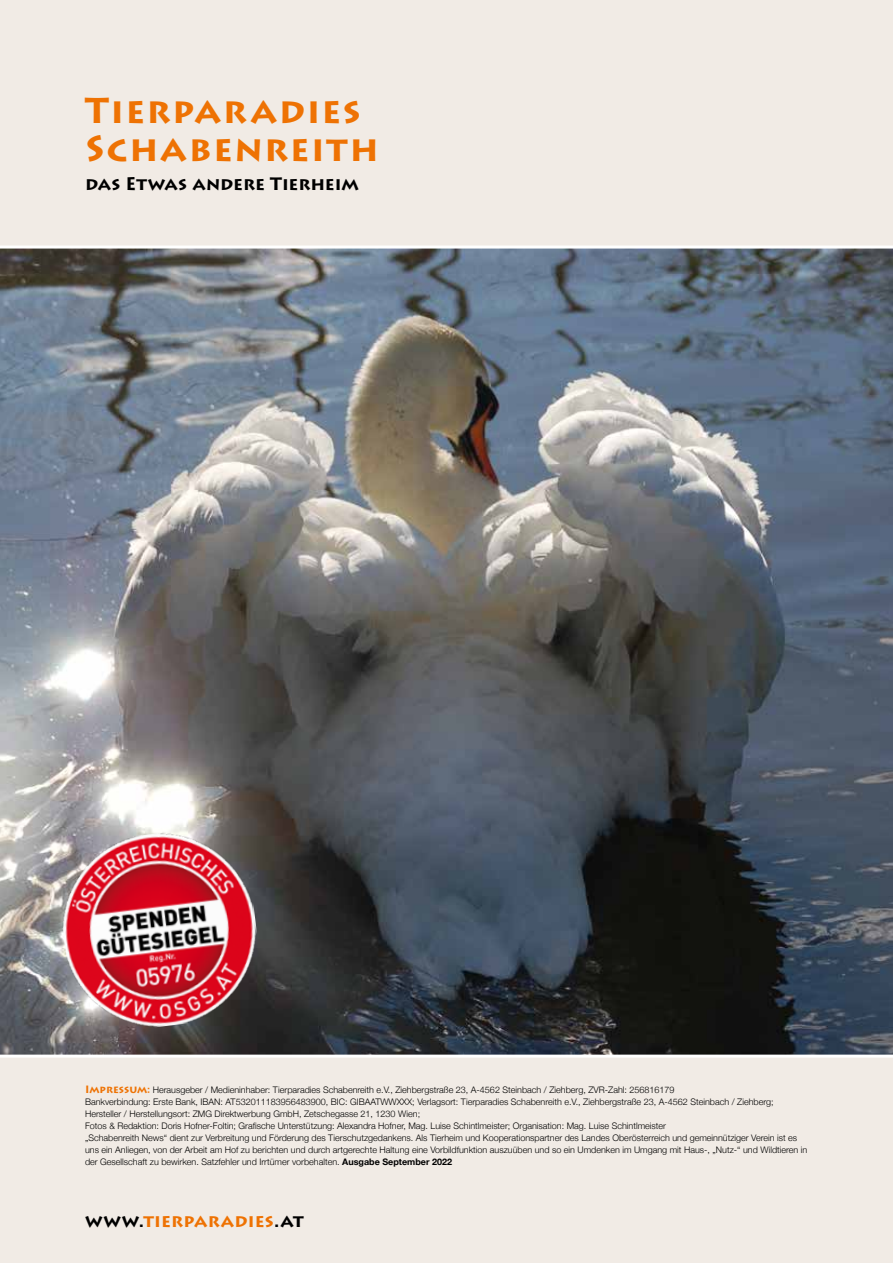
<style>
.page{position:relative;width:893px;height:1263px;background:#fff}
.page>*{position:absolute;margin:0;border:0;box-sizing:border-box;transform-origin:0 0}
.t1{font:700 36px/39px "Lithos Pro";letter-spacing:.045em;color:#ee7203}
.t2{font:700 18px "Lithos Pro";letter-spacing:-.005em;color:#000}
.t3{font:700 18px "Lithos Pro";letter-spacing:.01em;color:#ee7203}
.t4{font:300 9px/12px "Helvetica Neue";color:#000}
.s1{font-family:"Lithos Pro";font-weight:700;font-size:10.5px;color:#ee7203}
.s2{font-weight:700}
.s3{color:#000}
</style>
<div class="page">
<img style="left:0;top:249px;width:893px;height:805px">
<img style="left:53px;top:823px;width:214px;height:214px">
<div style="left:0;top:0;width:893px;height:249px;background:#f1ebe5"></div>
<div style="left:0;top:1056px;width:893px;height:207px;background:#f1ebe5"></div>
<hr style="left:0;top:1054px;width:893px;height:3px;background:#fff">
<h1 class="t1" style="left:85px;top:91px;width:295px">Tierparadies<br>Schabenreith</h1>
<h2 class="t2" style="left:85px;top:173px;width:275px">das Etwas andere Tierheim</h2>
<p class="t4" style="left:85px;top:1084px;width:724px"><span class="s1">Impressum:</span> Herausgeber / Medieninhaber: Tierparadies Schabenreith e.V., Ziehbergstraße 23, A-4562 Steinbach / Ziehberg, ZVR-Zahl: 256816179<br>Bankverbindung: Erste Bank, IBAN: AT532011183956483900, BIC: GIBAATWWXXX; Verlagsort: Tierparadies Schabenreith e.V., Ziehbergstraße 23, A-4562 Steinbach / Ziehberg; Hersteller / Herstellungsort: ZMG Direktwerbung GmbH, Zetschegasse 21, 1230 Wien;<br>Fotos &amp; Redaktion: Doris Hofner-Foltin; Grafische Unterstützung: Alexandra Hofner, Mag. Luise Schintlmeister; Organisation: Mag. Luise Schintlmeister<br>„Schabenreith News“ dient zur Verbreitung und Förderung des Tierschutzgedankens. Als Tierheim und Kooperationspartner des Landes Oberösterreich und gemeinnütziger Verein ist es uns ein Anliegen, von der Arbeit am Hof zu berichten und durch artgerechte Haltung eine Vorbildfunktion auszuüben und so ein Umdenken im Umgang mit Haus-, „Nutz-“ und Wildtieren in der Gesellschaft zu bewirken. Satzfehler und Irrtümer vorbehalten. <span class="s2">Ausgabe September 2022</span></p>
<h2 class="t3" style="left:85px;top:1210px;width:220px"><span class="s3">www.</span>tierparadies<span class="s3">.at</span></h2>
</div>
